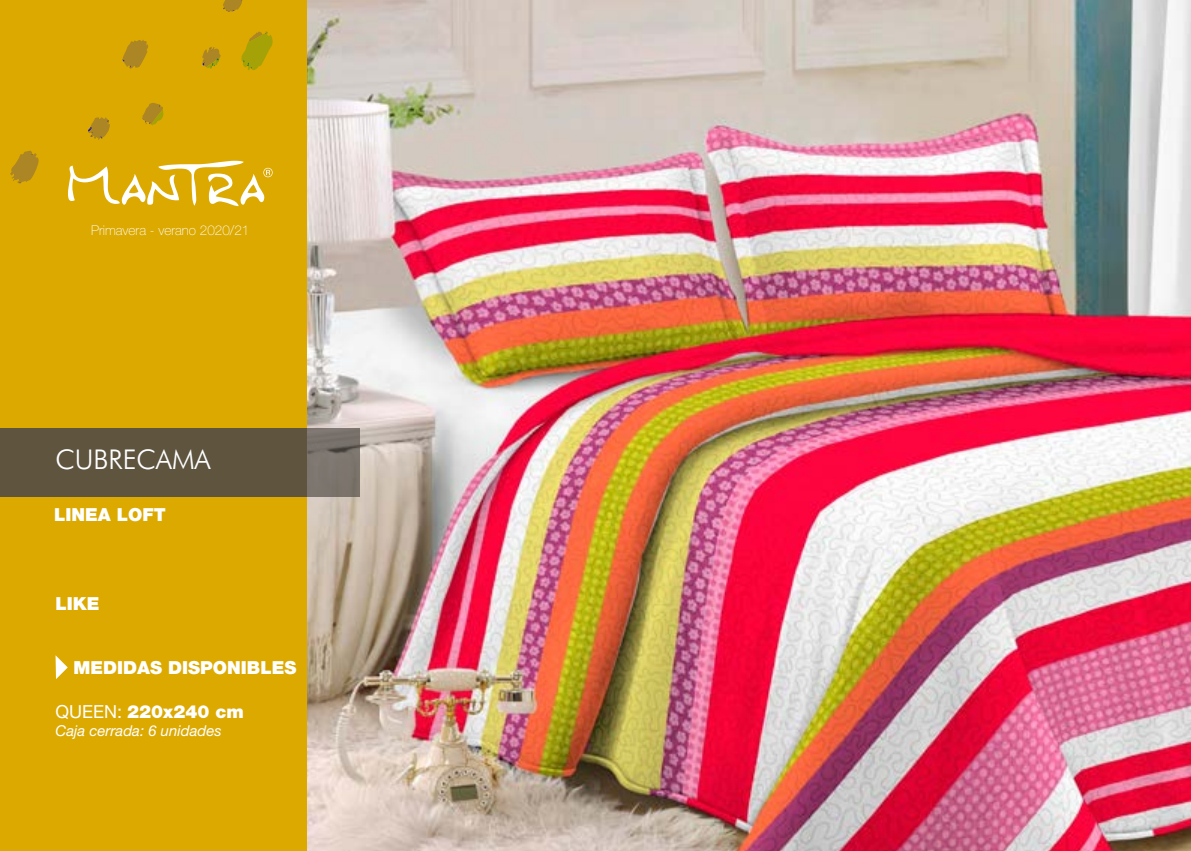
<style>
.page{position:relative;width:1191px;height:851px;background:#fff}
.page>*{position:absolute;margin:0;border:0;box-sizing:border-box;transform-origin:0 0}
.t1{font:300 27px "Futura BT";color:#fff}
.t2{font:900 18px "Helvetica Neue";color:#fff}
.t3{font:italic 15px "Helvetica Neue";color:#fff}
.t4{font:100 13.5px "Helvetica Neue";color:#fff}
.s1{font-weight:400}
</style>
<div class="page">
<div style="left:0;top:0;width:308px;height:850px;background:#dca900"></div>
<svg style="left:68px;top:161px;width:205px;height:45px"></svg>
<svg style="left:223px;top:0;width:19px;height:12px"></svg>
<svg style="left:142px;top:103px;width:22px;height:23px"></svg>
<svg style="left:241px;top:31px;width:32px;height:39px"></svg>
<svg style="left:10px;top:151px;width:29px;height:32px"></svg>
<svg style="left:123px;top:40px;width:25px;height:28px"></svg>
<svg style="left:88px;top:117px;width:22px;height:23px"></svg>
<svg style="left:202px;top:47px;width:19px;height:22px"></svg>
<svg style="left:56px;top:656px;width:12px;height:23px"></svg>
<img style="left:308px;top:0;width:883px;height:850px">
<svg style="left:0;top:427px;width:360px;height:69px;background:#645a44"></svg>
<p class="t4" style="left:91px;top:223px;width:160px">Primavera - verano 2020/21</p>
<h1 class="t1" style="left:56px;top:443px;width:157px">CUBRECAMA</h1>
<p class="t2" style="left:54px;top:504px;width:113px">LINEA LOFT</p>
<p class="t2" style="left:56px;top:592px;width:46px">LIKE</p>
<p class="t2" style="left:74px;top:657px;width:224px">MEDIDAS DISPONIBLES</p>
<p class="t2" style="left:56px;top:700px;width:190px"><span class="s1">QUEEN:</span> 220x240 cm</p>
<p class="t3" style="left:56px;top:721px;width:168px">Caja cerrada: 6 unidades</p>
</div>
